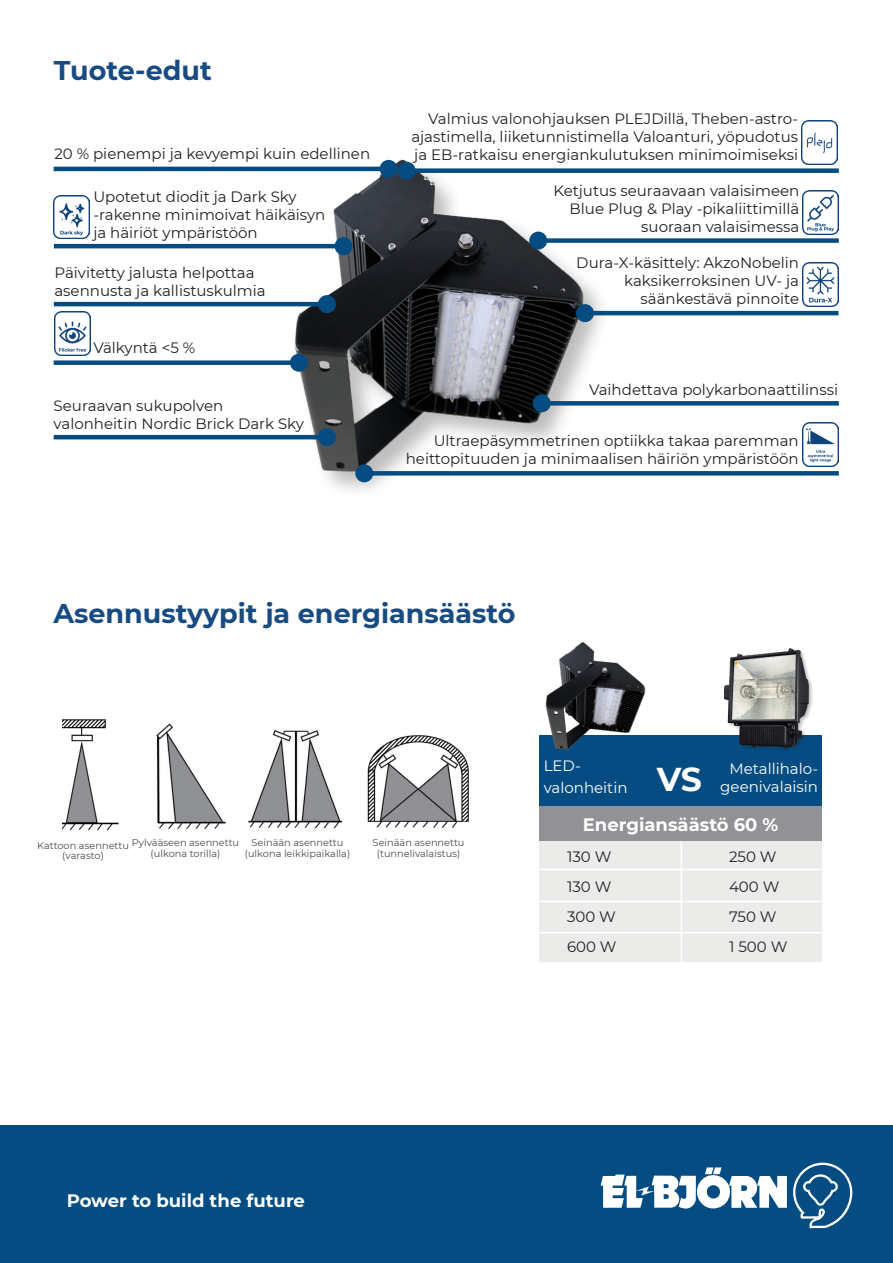
<style>
.page{position:relative;width:893px;height:1263px;background:#fff}
.page>*{position:absolute;margin:0;border:0;box-sizing:border-box;transform-origin:0 0}
.t1{font:700 33px "Montserrat";color:#fff}
.t2{font:700 27px "Montserrat";color:#174b82}
.t3{font:700 18px "Montserrat";color:#fff}
.t4{font:15px/18px "Montserrat";color:#231f20;text-align:right}
.t5{font:15px "Montserrat";color:#fff}
.t6{font:9.75px/10.8px "Montserrat";color:#4b4c4d;text-align:center}
</style>
<div class="page">
<div style="left:0;top:1126px;width:893px;height:137px;background:#054c83"></div>
<svg style="left:601px;top:1167px;width:186px;height:42px"></svg>
<svg style="left:793px;top:1163px;width:59px;height:65px"></svg>
<img style="left:62px;top:719px;width:57px;height:112px">
<img style="left:156px;top:723px;width:70px;height:106px">
<img style="left:248px;top:730px;width:221px;height:99px">
<div style="left:539px;top:806px;width:283px;height:155px;background:#ebebea"></div>
<div style="left:539px;top:735px;width:283px;height:72px;background:#054c83"></div>
<hr style="left:680px;top:841px;width:2px;height:130px;background:#fff">
<hr style="left:532px;top:869px;width:299px;height:1px;background:#fff">
<hr style="left:533px;top:901px;width:298px;height:1px;background:#fff">
<hr style="left:531px;top:932px;width:299px;height:1px;background:#fff">
<div style="left:539px;top:807px;width:283px;height:34px;background:#929195"></div>
<div style="left:724px;top:648px;width:90px;height:105px;background:#231f20;opacity:.3"></div>
<img style="left:724px;top:648px;width:84px;height:100px">
<div style="left:292px;top:158px;width:319px;height:341px;background:#231f20;opacity:.3"></div>
<img style="left:279px;top:158px;width:332px;height:323px">
<div style="left:407px;top:168px;width:432px;height:5px;background:#054c83"></div>
<div style="left:398px;top:162px;width:18px;height:18px;background:#054c83;border-radius:50%"></div>
<div style="left:538px;top:238px;width:301px;height:5px;background:#054c83"></div>
<div style="left:529px;top:232px;width:18px;height:18px;background:#054c83;border-radius:50%"></div>
<hr style="left:54px;top:244px;width:290px;height:4px;background:#054c83">
<div style="left:335px;top:237px;width:18px;height:18px;background:#054c83;border-radius:50%"></div>
<hr style="left:54px;top:302px;width:273px;height:4px;background:#054c83">
<div style="left:318px;top:295px;width:18px;height:18px;background:#054c83;border-radius:50%"></div>
<hr style="left:54px;top:435px;width:273px;height:4px;background:#054c83">
<div style="left:318px;top:428px;width:18px;height:18px;background:#054c83;border-radius:50%"></div>
<div style="left:364px;top:471px;width:475px;height:5px;background:#054c83"></div>
<div style="left:355px;top:464px;width:18px;height:18px;background:#054c83;border-radius:50%"></div>
<hr style="left:54px;top:167px;width:335px;height:4px;background:#054c83">
<div style="left:380px;top:160px;width:18px;height:18px;background:#054c83;border-radius:50%"></div>
<div style="left:542px;top:401px;width:297px;height:5px;background:#054c83"></div>
<div style="left:533px;top:394px;width:18px;height:18px;background:#054c83;border-radius:50%"></div>
<div style="left:54px;top:360px;width:245px;height:5px;background:#054c83"></div>
<div style="left:290px;top:354px;width:18px;height:18px;background:#054c83;border-radius:50%"></div>
<hr style="left:585px;top:311px;width:253px;height:4px;background:#054c83">
<div style="left:576px;top:304px;width:18px;height:18px;background:#054c83;border-radius:50%"></div>
<img style="left:802px;top:191px;width:37px;height:44px">
<img style="left:802px;top:422px;width:37px;height:44px">
<img style="left:54px;top:195px;width:36px;height:44px">
<img style="left:801px;top:120px;width:37px;height:44px">
<img style="left:54px;top:311px;width:37px;height:44px">
<img style="left:803px;top:262px;width:36px;height:44px">
<img style="left:545px;top:642px;width:101px;height:108px">
<p class="t2" style="left:54px;top:51px;width:159px">Tuote-edut</p>
<p class="t4" style="left:54px;top:144px;width:317px">20 % pienempi ja kevyempi kuin edellinen</p>
<p class="t4" style="left:93px;top:187px;width:205px">Upotetut diodit ja Dark Sky</p>
<p class="t4" style="left:93px;top:205px;width:234px">-rakenne minimoivat häikäisyn</p>
<p class="t4" style="left:93px;top:223px;width:166px">ja häiriöt ympäristöön</p>
<p class="t4" style="left:54px;top:263px;width:202px">Päivitetty jalusta helpottaa</p>
<p class="t4" style="left:54px;top:281px;width:213px">asennusta ja kallistuskulmia</p>
<p class="t4" style="left:93px;top:338px;width:103px">Välkyntä &lt;5 %</p>
<p class="t4" style="left:54px;top:396px;width:171px">Seuraavan sukupolven</p>
<p class="t4" style="left:54px;top:414px;width:252px">valonheitin Nordic Brick Dark Sky</p>
<p class="t4" style="left:411px;top:109px;width:388px;text-align:justify;text-indent:17px">Valmius valonohjauksen PLEJDillä, Theben-astro&shy;ajastimella, liiketunnistimella Valoanturi, yöpudotus ja EB-ratkaisu energiankulutuksen minimoimiseksi</p>
<p class="t4" style="left:553px;top:181px;width:247px">Ketjutus seuraavaan valaisimeen<br>Blue Plug &amp; Play -pikaliittimillä</p>
<p class="t4" style="left:641px;top:217px;width:160px">suoraan valaisimessa</p>
<p class="t4" style="left:576px;top:253px;width:224px">Dura-X-käsittely: AkzoNobelin</p>
<p class="t4" style="left:624px;top:271px;width:176px">kaksikerroksinen UV- ja</p>
<p class="t4" style="left:640px;top:289px;width:160px">säänkestävä pinnoite</p>
<p class="t4" style="left:589px;top:380px;width:250px">Vaihdettava polykarbonaattilinssi</p>
<p class="t4" style="left:406px;top:431px;width:394px">Ultraepäsymmetrinen optiikka takaa paremman heittopituuden ja minimaalisen häiriön ympäristöön</p>
<p class="t2" style="left:54px;top:594px;width:463px">Asennustyypit ja energiansäästö</p>
<p class="t6" style="left:37px;top:839px;width:93px">Kattoon asennettu (varasto)</p>
<p class="t6" style="left:132px;top:837px;width:109px">Pylvääseen asennettu (ulkona torilla)</p>
<p class="t6" style="left:245px;top:837px;width:107px">Seinään asennettu (ulkona leikkipaikalla)</p>
<p class="t6" style="left:373px;top:837px;width:93px">Seinään asennettu (tunnelivalaistus)</p>
<p class="t5" style="left:544px;top:755px;width:39px">LED-</p>
<p class="t5" style="left:544px;top:777px;width:85px">valonheitin</p>
<p class="t5" style="left:729px;top:759px;width:90px">Metallihalo-</p>
<p class="t1" style="left:657px;top:755px;width:47px">VS</p>
<p class="t5" style="left:720px;top:777px;width:99px">geenivalaisin</p>
<p class="t3" style="left:583px;top:812px;width:197px">Energiansäästö 60 %</p>
<p class="t4" style="left:567px;top:847px;width:46px">130 W</p>
<p class="t4" style="left:729px;top:847px;width:49px">250 W</p>
<p class="t4" style="left:567px;top:877px;width:46px">130 W</p>
<p class="t4" style="left:729px;top:877px;width:52px">400 W</p>
<p class="t4" style="left:567px;top:907px;width:50px">300 W</p>
<p class="t4" style="left:729px;top:907px;width:49px">750 W</p>
<p class="t4" style="left:567px;top:937px;width:51px">600 W</p>
<p class="t4" style="left:729px;top:937px;width:60px">1 500 W</p>
<p class="t3" style="left:67px;top:1188px;width:240px">Power to build the future</p>
</div>
